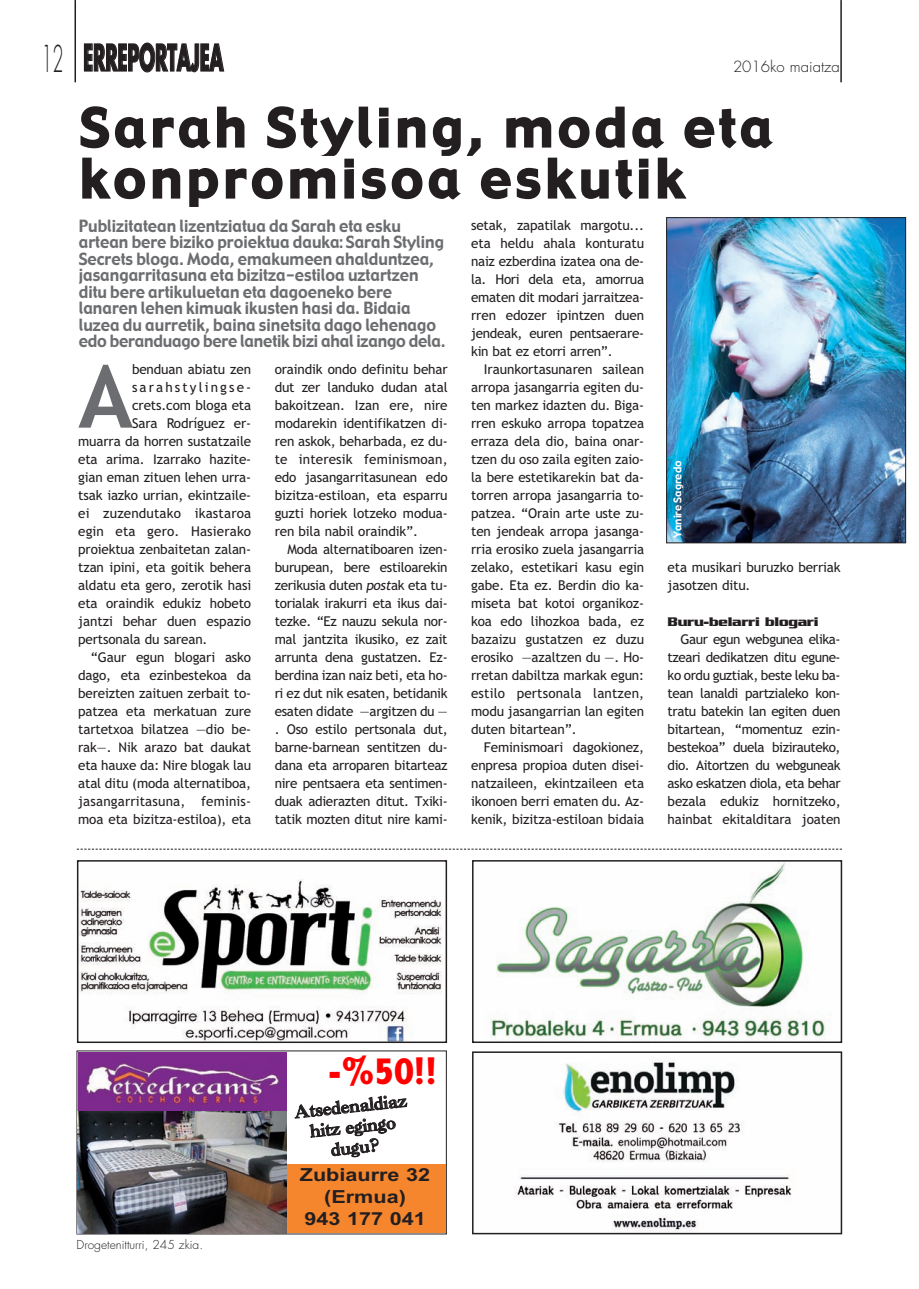
<style>
.page{position:relative;width:919px;height:1289px;background:#fff}
.page>*{position:absolute;margin:0;border:0;box-sizing:border-box;transform-origin:0 0}
.t1{font:700 86.7px "Trebuchet MS";color:#6c6d70}
.t2{font:52.5px/51px "Gadget";letter-spacing:.085em;color:#231f20}
.t3{font:800 condensed 39.15px "Abadi";color:#f00}
.t4{font:700 36px "Futura";letter-spacing:-.005em;color:#231f20;scale:.5 1}
.t5{font:700 18px/21.6px "Arial";color:#231f20;text-align:center;scale:1.2 1}
.t6{font:17.25px/20.7px "Caslon Three";color:#231f20;text-align:center}
.t7{font:16.5px/16.5px "Gadget";color:#6c6d70;scale:.95 1}
.t8{font:300 15px "Futura";color:#231f20}
.t9{font:13.5px/18px "Trebuchet MS";letter-spacing:-.01em;color:#231f20;text-align:justify}
.t10{font:13.5px "Trebuchet MS";letter-spacing:.01em;color:#231f20}
.t11{font:700 13.5px "Serpentine";letter-spacing:-.015em;color:#231f20}
.t12{font:13.5px "Trebuchet MS";letter-spacing:.155em;color:#231f20}
.t13{font:300 12px "Futura";color:#231f20}
.t14{font:10.5px "Gadget";color:#fff}
.s1{font-weight:300}
.s2{font-style:italic}
</style>
<div class="page">
<hr style="left:74px;top:1px;width:2px;height:81px;background:#231f20">
<hr style="left:840px;top:1px;width:1px;height:81px;background:#231f20">
<svg style="left:77px;top:848px;width:764px;height:1px"></svg>
<img style="left:668px;top:219px;width:235px;height:322px">
<div style="left:666px;top:217px;width:239px;height:326px;border:1px solid #231f20"></div>
<img style="left:515px;top:1059px;width:277px;height:172px">
<div style="left:472px;top:1051px;width:370px;height:183px;border:2px solid #231f20"></div>
<img style="left:78px;top:1052px;width:208px;height:58px">
<div style="left:286px;top:1164px;width:159px;height:68px;background:#f5862e"></div>
<img style="left:78px;top:1110px;width:208px;height:122px">
<img style="left:490px;top:863px;width:336px;height:176px">
<div style="left:472px;top:860px;width:370px;height:182px;border:2px solid #231f20"></div>
<img style="left:80px;top:879px;width:363px;height:161px">
<div style="left:77px;top:860px;width:370px;height:183px;border:2px solid #231f20"></div>
<h3 class="t4" style="left:41px;top:41px;width:366px"><span class="s1">12</span> ERREPORTAJEA</h3>
<p class="t8" style="left:733px;top:59px;width:108px">2016ko maiatza</p>
<h2 class="t2" style="left:80px;top:106px;width:693px">Sarah Styling, moda eta konpromisoa eskutik</h2>
<p class="t7" style="left:79px;top:219px;width:388px">Publizitatean lizentziatua da Sarah eta esku artean bere biziko proiektua dauka: Sarah Styling Secrets bloga. Moda, emakumeen ahalduntzea, jasangarritasuna eta bizitza-estiloa uztartzen ditu bere artikuluetan eta dagoeneko bere lanaren lehen kimuak ikusten hasi da. Bidaia luzea du aurretik, baina sinetsita dago lehenago edo beranduago bere lanetik bizi ahal izango dela.</p>
<p class="t9" style="left:471px;top:217px;width:174px">setak, zapatilak margotu... eta heldu ahala konturatu naiz ezberdina izatea ona de&shy;la. Hori dela eta, amorrua ematen dit modari jarraitzea&shy;rren edozer ipintzen duen jendeak, euren pentsaerare&shy;kin bat ez etorri arren”.</p>
<p class="t9" style="left:471px;top:361px;width:174px;text-indent:13px">Iraunkortasunaren sailean arropa jasangarria egiten du&shy;ten markez idazten du. Biga&shy;rren eskuko arropa topatzea erraza dela dio, baina onar&shy;tzen du oso zaila egiten zaio&shy;la bere estetikarekin bat da&shy;torren arropa jasangarria to&shy;patzea. “Orain arte uste zu&shy;ten jendeak arropa jasanga&shy;rria erosiko zuela jasangarria zelako, estetikari kasu egin gabe. Eta ez. Berdin dio ka&shy;miseta bat kotoi organikoz&shy;koa edo lihozkoa bada, ez bazaizu gustatzen ez duzu erosiko —azaltzen du —. Ho&shy;rretan dabiltza markak egun: estilo pertsonala lantzen, modu jasangarrian lan egiten duten bitartean”.</p>
<p class="t9" style="left:471px;top:739px;width:174px;text-indent:13px">Feminismoari dagokionez, enpresa propioa duten disei&shy;natzaileen, ekintzaileen eta ikonoen berri ematen du. Az&shy;kenik, bizitza-estiloan bidaia</p>
<p class="t9" style="left:275px;top:361px;width:174px">oraindik ondo definitu behar dut zer landuko dudan atal bakoitzean. Izan ere, nire modarekin identifikatzen di&shy;ren askok, beharbada, ez du&shy;te interesik feminismoan, edo jasangarritasunean edo bizitza-estiloan, eta esparru guzti horiek lotzeko modua&shy;ren bila nabil oraindik”.</p>
<p class="t9" style="left:275px;top:541px;width:174px;text-indent:13px">Moda alternatiboaren izen&shy;burupean, bere estiloarekin zerikusia duten <span class="s2">post</span>ak eta tu&shy;torialak irakurri eta ikus dai&shy;tezke. “Ez nauzu sekula nor&shy;mal jantzita ikusiko, ez zait arrunta dena gustatzen. Ez&shy;berdina izan naiz beti, eta ho&shy;ri ez dut nik esaten, betidanik esaten didate —argitzen du — . Oso estilo pertsonala dut, barne-barnean sentitzen du&shy;dana eta arroparen bitarteaz nire pentsaera eta sentimen&shy;duak adierazten ditut. Txiki&shy;tatik mozten ditut nire kami-</p>
<h1 class="t1" style="left:78px;top:363px;width:56px">A</h1>
<p class="t9" style="left:132px;top:361px;width:121px">benduan abiatu zen</p>
<p class="t12" style="left:132px;top:381px;width:121px">sarahstylingse-</p>
<p class="t9" style="left:132px;top:397px;width:121px">crets.com bloga eta</p>
<p class="t9" style="left:132px;top:415px;width:121px">Sara Rodríguez er-</p>
<p class="t9" style="left:78px;top:433px;width:174px">muarra da horren sustatzaile</p>
<p class="t9" style="left:78px;top:451px;width:174px">eta arima. Izarrako hazite-</p>
<p class="t9" style="left:78px;top:469px;width:174px">gian eman zituen lehen urra-</p>
<p class="t9" style="left:78px;top:487px;width:174px">tsak iazko urrian, ekintzaile-</p>
<p class="t10" style="left:78px;top:507px;width:174px">ei zuzendutako ikastaroa</p>
<p class="t10" style="left:78px;top:525px;width:174px">egin eta gero. Hasierako</p>
<p class="t9" style="left:78px;top:541px;width:174px">proiektua zenbaitetan zalan-</p>
<p class="t9" style="left:78px;top:559px;width:174px">tzan ipini, eta goitik behera</p>
<p class="t9" style="left:78px;top:577px;width:174px">aldatu eta gero, zerotik hasi</p>
<p class="t9" style="left:78px;top:595px;width:174px">eta oraindik edukiz hobeto</p>
<p class="t9" style="left:78px;top:613px;width:174px">jantzi behar duen espazio</p>
<p class="t9" style="left:78px;top:631px;width:131px">pertsonala du sarean.</p>
<p class="t9" style="left:91px;top:649px;width:162px">“Gaur egun blogari asko</p>
<p class="t9" style="left:78px;top:667px;width:174px">dago, eta ezinbestekoa da</p>
<p class="t9" style="left:78px;top:685px;width:174px">bereizten zaituen zerbait to-</p>
<p class="t9" style="left:78px;top:703px;width:174px">patzea eta merkatuan zure</p>
<p class="t9" style="left:78px;top:721px;width:174px">tartetxoa bilatzea —dio be-</p>
<p class="t9" style="left:78px;top:739px;width:174px">rak—. Nik arazo bat daukat</p>
<p class="t9" style="left:78px;top:757px;width:174px">eta hauxe da: Nire blogak lau</p>
<p class="t9" style="left:78px;top:775px;width:174px">atal ditu (moda alternatiboa,</p>
<p class="t10" style="left:78px;top:795px;width:174px">jasangarritasuna, feminis-</p>
<p class="t9" style="left:78px;top:811px;width:174px">moa eta bizitza-estiloa), eta</p>
<p class="t14" style="left:673px;top:538px;width:79px;rotate:-90deg">Yanire Sagredo</p>
<p class="t9" style="left:667px;top:559px;width:174px">eta musikari buruzko berriak jasotzen ditu.</p>
<p class="t11" style="left:667px;top:617px;width:152px">Buru-belarri blogari</p>
<p class="t9" style="left:667px;top:631px;width:174px;text-indent:13px">Gaur egun webgunea elika&shy;tzeari dedikatzen ditu egune&shy;ko ordu guztiak, beste leku ba&shy;tean lanaldi partzialeko kon&shy;tratu batekin lan egiten duen bitartean, “momentuz ezin&shy;bestekoa” duela bizirauteko, dio. Aitortzen du webguneak asko eskatzen diola, eta behar bezala edukiz hornitzeko, hainbat ekitalditara joaten</p>
<h3 class="t3" style="left:327px;top:1057px;width:111px">-%50!!</h3>
<p class="t6" style="left:293px;top:1103px;width:115px;rotate:-6deg">Atsedenaldiaz hitz egingo dugu?</p>
<p class="t13" style="left:77px;top:1238px;width:128px">Drogetenitturri, 245 zkia.</p>
<h3 class="t5" style="left:300px;top:1165px;width:110px">Zubiaurre 32 (Ermua)<br>943 177 041</h3>
</div>
